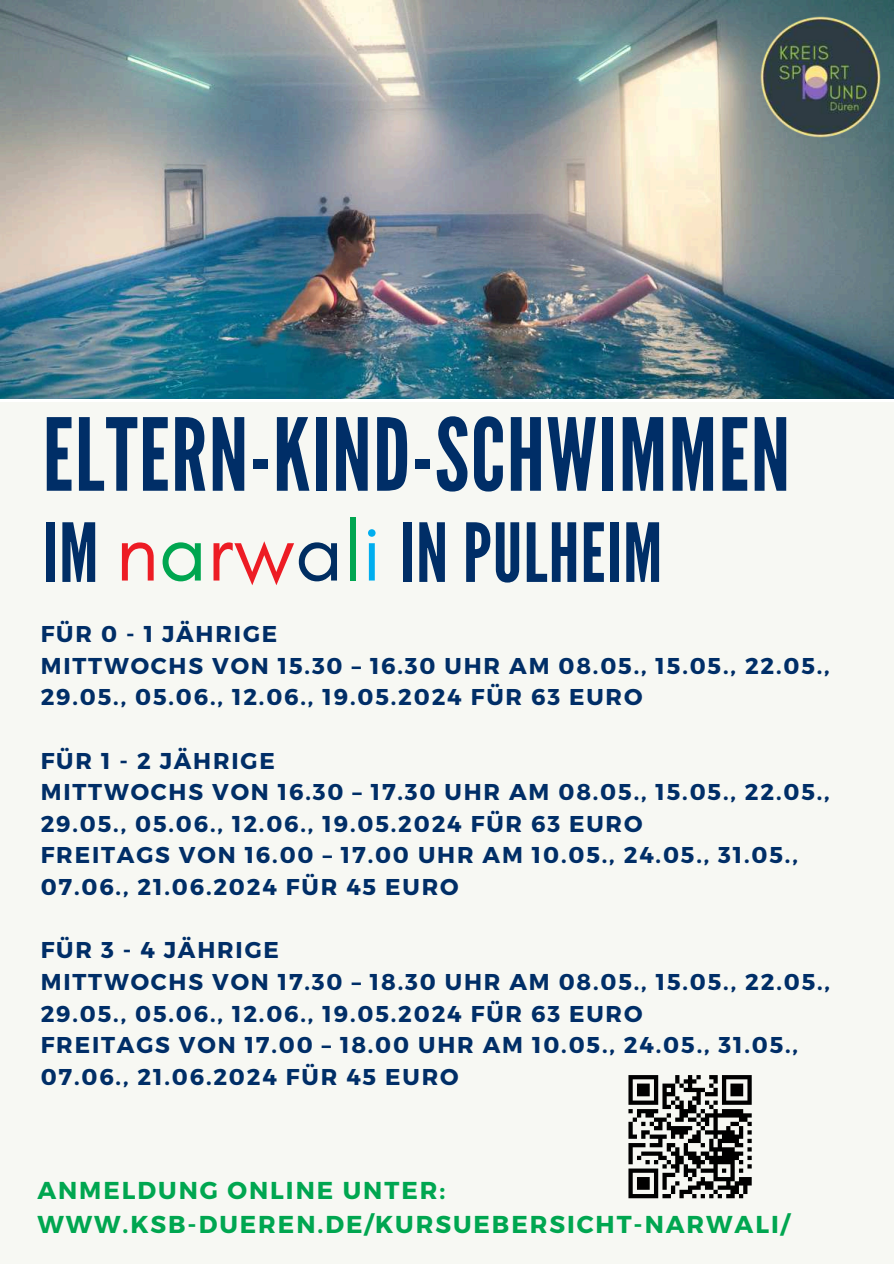
<style>
.page{position:relative;width:894px;height:1264px;background:#fff}
.page>*{position:absolute;margin:0;border:0;box-sizing:border-box;transform-origin:0 0}
.t1{font:100.2px "League Gothic";letter-spacing:.015em;color:#002e67}
.t2{font:81.15px "League Gothic";letter-spacing:.015em;color:#002e67}
.t3{font:700 24.45px/33.8px "Montserrat";letter-spacing:.08em;color:#00a650}
.t4{font:700 22.95px/31.7px "Montserrat";letter-spacing:.08em;color:#002e67}
.s1{font-family:"Glacial Indifference";font-size:84.75px;color:#ed1c24}
.s2{font-family:"Glacial Indifference";font-size:84.75px;color:#00a650}
.s3{font-family:"Glacial Indifference";font-size:84.75px;color:#002e62}
.s4{font-family:"Glacial Indifference";font-size:84.75px;color:#00aeef}
</style>
<div class="page">
<img style="left:0;top:0;width:893px;height:398px">
<div style="left:0;top:402px;width:893px;height:861px;background:#f7f8f3"></div>
<img style="left:760px;top:17px;width:120px;height:120px">
<svg style="left:628px;top:1075px;width:124px;height:124px"></svg>
<h1 class="t1" style="left:43px;top:395px;width:748px">ELTERN-KIND-SCHWIMMEN</h1>
<h2 class="t2" style="left:43px;top:504px;width:621px">IM <span class="s1">n</span><span class="s2">a</span><span class="s1">rw</span><span class="s3">a</span><span class="s2">l</span><span class="s4">i</span> IN PULHEIM</h2>
<p class="t4" style="left:41px;top:618px;width:790px">FÜR 0 - 1 JÄHRIGE<br>MITTWOCHS VON 15.30 – 16.30 UHR AM 08.05., 15.05., 22.05.,<br>29.05., 05.06., 12.06., 19.05.2024 FÜR 63 EURO</p>
<p class="t4" style="left:41px;top:745px;width:790px">FÜR 1 - 2 JÄHRIGE<br>MITTWOCHS VON 16.30 – 17.30 UHR AM 08.05., 15.05., 22.05., 29.05., 05.06., 12.06., 19.05.2024 FÜR 63 EURO<br>FREITAGS VON 16.00 – 17.00 UHR AM 10.05., 24.05., 31.05., 07.06., 21.06.2024 FÜR 45 EURO</p>
<p class="t4" style="left:41px;top:934px;width:790px">FÜR 3 - 4 JÄHRIGE<br>MITTWOCHS VON 17.30 – 18.30 UHR AM 08.05., 15.05., 22.05., 29.05., 05.06., 12.06., 19.05.2024 FÜR 63 EURO<br>FREITAGS VON 17.00 – 18.00 UHR AM 10.05., 24.05., 31.05., 07.06., 21.06.2024 FÜR 45 EURO</p>
<p class="t3" style="left:37px;top:1173px;width:753px">ANMELDUNG ONLINE UNTER:<br>WWW.KSB-DUEREN.DE/KURSUEBERSICHT-NARWALI/</p>
</div>
